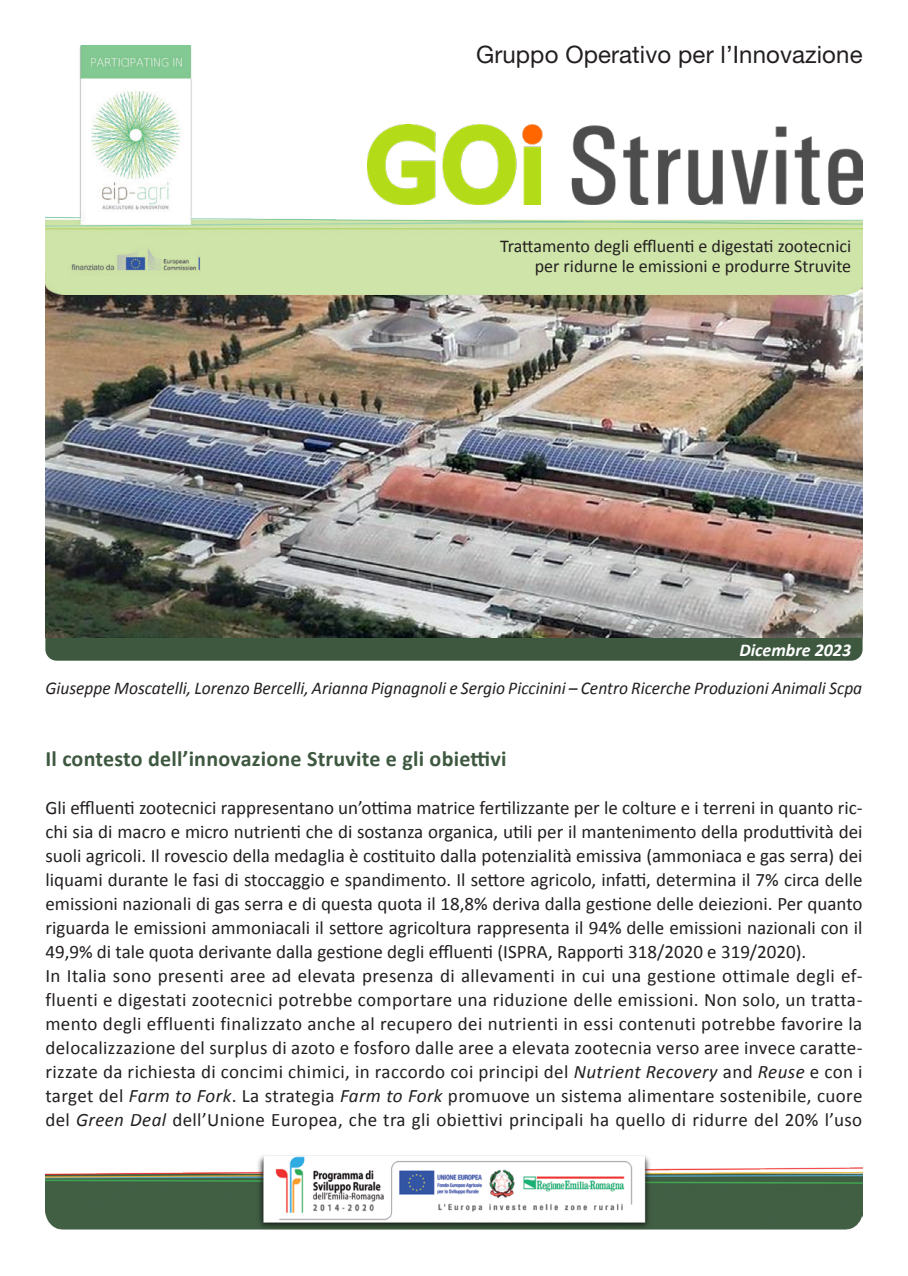
<style>
.page{position:relative;width:908px;height:1276px;background:#fff}
.page>*{position:absolute;margin:0;border:0;box-sizing:border-box;transform-origin:0 0}
.t1{font:24px "Helvetica Neue LT Std";letter-spacing:.005em;color:#231f20}
.t2{font:700 22px "Calibri";letter-spacing:.01em;color:#3e5840}
.t3{font:19px/24px "Calibri";color:#231f20;text-align:justify}
.t4{font:italic 18px "Calibri";color:#231f20}
.t5{font:18px "Calibri";color:#231f20}
.t6{font:italic 700 18px "Calibri";color:#fff}
.s1{font-style:italic}
</style>
<div class="page">
<img style="left:45px;top:295px;width:817px;height:342px">
<img style="left:45px;top:45px;width:817px;height:250px">
<div style="left:45px;top:638px;width:817px;height:22px;background:#3e5840"></div>
<img style="left:45px;top:1155px;width:817px;height:75px">
<img style="left:368px;top:125px;width:494px;height:79px">
<p class="t1" style="left:476px;top:40px;width:388px">Gruppo Operativo per l’Innovazione</p>
<p class="t5" style="left:500px;top:234px;width:352px">Trattamento degli effluenti e digestati zootecnici</p>
<p class="t5" style="left:534px;top:254px;width:318px">per ridurne le emissioni e produrre Struvite</p>
<p class="t6" style="left:739px;top:638px;width:113px">Dicembre 2023</p>
<p class="t4" style="left:45px;top:676px;width:818px">Giuseppe Moscatelli, Lorenzo Bercelli, Arianna Pignagnoli e Sergio Piccinini – Centro Ricerche Produzioni Animali Scpa</p>
<p class="t2" style="left:45px;top:744px;width:462px">Il contesto dell’innovazione Struvite e gli obiettivi</p>
<p class="t3" style="left:45px;top:796px;width:818px">Gli effluenti zootecnici rappresentano un’ottima matrice fertilizzante per le colture e i terreni in quanto ric&shy;chi sia di macro e micro nutrienti che di sostanza organica, utili per il mantenimento della produttività dei suoli agricoli. Il rovescio della medaglia è costituito dalla potenzialità emissiva (ammoniaca e gas serra) dei liquami durante le fasi di stoccaggio e spandimento. Il settore agricolo, infatti, determina il 7% circa delle emissioni nazionali di gas serra e di questa quota il 18,8% deriva dalla gestione delle deiezioni. Per quanto riguarda le emissioni ammoniacali il settore agricoltura rappresenta il 94% delle emissioni nazionali con il 49,9% di tale quota derivante dalla gestione degli effluenti (ISPRA, Rapporti 318/2020 e 319/2020).</p>
<p class="t3" style="left:45px;top:964px;width:818px">In Italia sono presenti aree ad elevata presenza di allevamenti in cui una gestione ottimale degli ef&shy;fluenti e digestati zootecnici potrebbe comportare una riduzione delle emissioni. Non solo, un tratta&shy;mento degli effluenti finalizzato anche al recupero dei nutrienti in essi contenuti potrebbe favorire la delocalizzazione del surplus di azoto e fosforo dalle aree a elevata zootecnia verso aree invece caratte&shy;rizzate da richiesta di concimi chimici, in raccordo coi principi del <span class="s1">Nutrient Recovery</span> and <span class="s1">Reuse</span> e con i target del <span class="s1">Farm to Fork</span>. La strategia <span class="s1">Farm to Fork</span> promuove un sistema alimentare sostenibile, cuore del <span class="s1">Green Deal</span> dell’Unione Europea, che tra gli obiettivi principali ha quello di ridurre del 20% l’uso</p>
</div>
